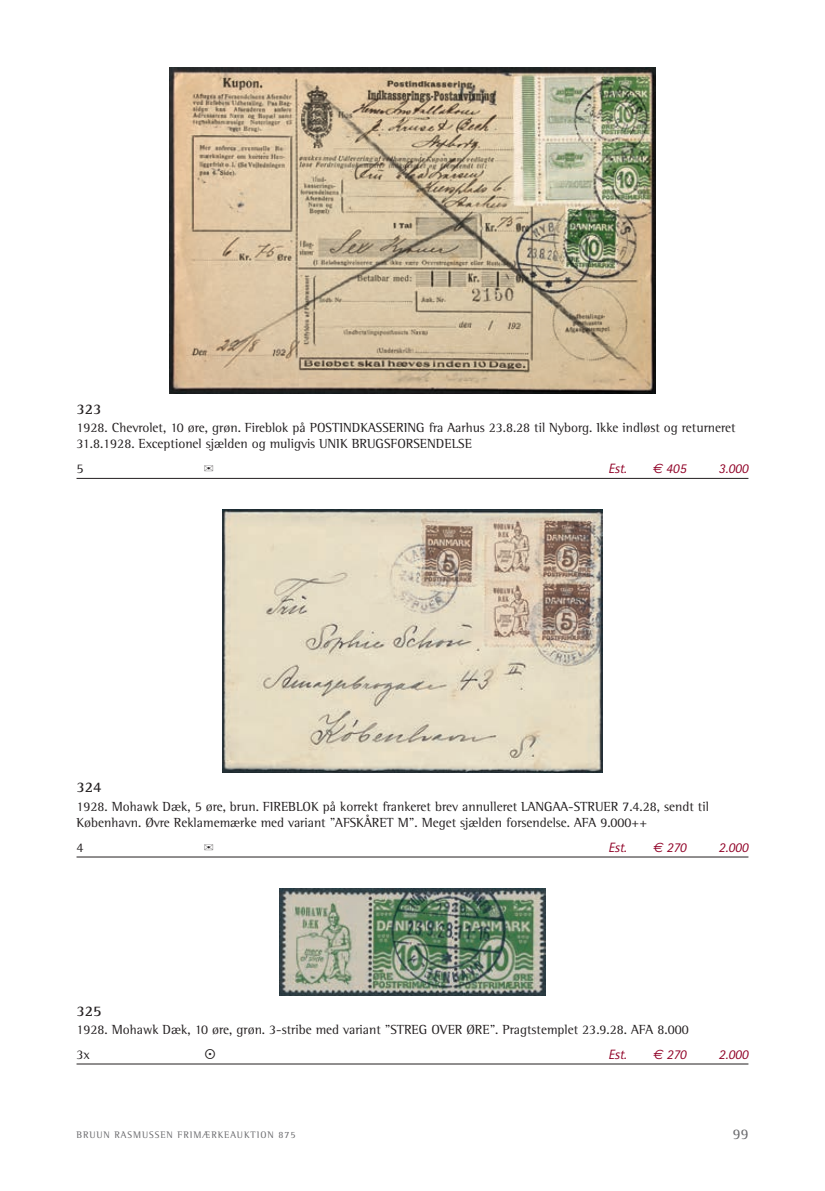
<style>
.page{position:relative;width:825px;height:1191px;background:#fff}
.page>*{position:absolute;margin:0;border:0;box-sizing:border-box;transform-origin:0 0}
.cat_nr{font:700 15px "Rotis Semi Serif";color:#231f20}
.t1{font:15px "Rotis Semi Serif";color:#69696c}
.item_txt{font:13.5px/16.2px "Rotis Semi Serif";color:#231f20}
.pris_lang{font:italic 13.5px "Rotis Sans Serif";color:#900126}
.pris_lang-2{font:13.5px "Rotis Semi Serif";color:#231f20}
.t2{font:9.75px "Rotis Semi Serif";letter-spacing:.095em;color:#69696c}
.s1{font-family:"Euro Sans"}
</style>
<div class="page">
<hr style="left:77px;top:478px;width:671px;height:1px;background:#231f20">
<hr style="left:77px;top:856px;width:671px;height:1px;background:#231f20">
<hr style="left:77px;top:1063px;width:671px;height:1px;background:#231f20">
<img style="left:170px;top:68px;width:485px;height:325px">
<img style="left:223px;top:509px;width:379px;height:263px">
<img style="left:279px;top:888px;width:267px;height:107px">
<p class="cat_nr" style="left:77px;top:400px;width:27px">323</p>
<p class="item_txt" style="left:77px;top:419px;width:661px">1928. Chevrolet, 10 øre, grøn. Fireblok på POSTINDKASSERING fra Aarhus 23.8.28 til Nyborg. Ikke indløst og returneret<br>31.8.1928. Exceptionel sjælden og muligvis UNIK BRUGSFORSENDELSE</p>
<p class="pris_lang-2" style="left:77px;top:460px;width:9px">5</p>
<p class="pris_lang" style="left:608px;top:460px;width:20px">Est.</p>
<p class="pris_lang" style="left:652px;top:460px;width:35px"><span class="s1">€</span> 405</p>
<p class="pris_lang" style="left:719px;top:460px;width:31px">3.000</p>
<p class="cat_nr" style="left:77px;top:778px;width:27px">324</p>
<p class="item_txt" style="left:77px;top:798px;width:634px">1928. Mohawk Dæk, 5 øre, brun. FIREBLOK på korrekt frankeret brev annulleret LANGAA-STRUER 7.4.28, sendt til<br>København. Øvre Reklamemærke med variant "AFSKÅRET M". Meget sjælden forsendelse. AFA 9.000++</p>
<p class="pris_lang-2" style="left:77px;top:839px;width:9px">4</p>
<p class="pris_lang" style="left:608px;top:839px;width:20px">Est.</p>
<p class="pris_lang" style="left:653px;top:839px;width:35px"><span class="s1">€</span> 270</p>
<p class="pris_lang" style="left:719px;top:839px;width:31px">2.000</p>
<p class="cat_nr" style="left:77px;top:1001px;width:27px">325</p>
<p class="item_txt" style="left:77px;top:1021px;width:614px">1928. Mohawk Dæk, 10 øre, grøn. 3-stribe med variant "STREG OVER ØRE". Pragtstemplet 23.9.28. AFA 8.000</p>
<p class="pris_lang-2" style="left:77px;top:1046px;width:15px">3x</p>
<p class="pris_lang" style="left:608px;top:1046px;width:20px">Est.</p>
<p class="pris_lang" style="left:653px;top:1046px;width:35px"><span class="s1">€</span> 270</p>
<p class="pris_lang" style="left:719px;top:1046px;width:31px">2.000</p>
<p class="t2" style="left:77px;top:1129px;width:220px">BRUUN RASMUSSEN FRIMÆRKEAUKTION 875</p>
<p class="t1" style="left:733px;top:1124px;width:17px">99</p>
</div>
